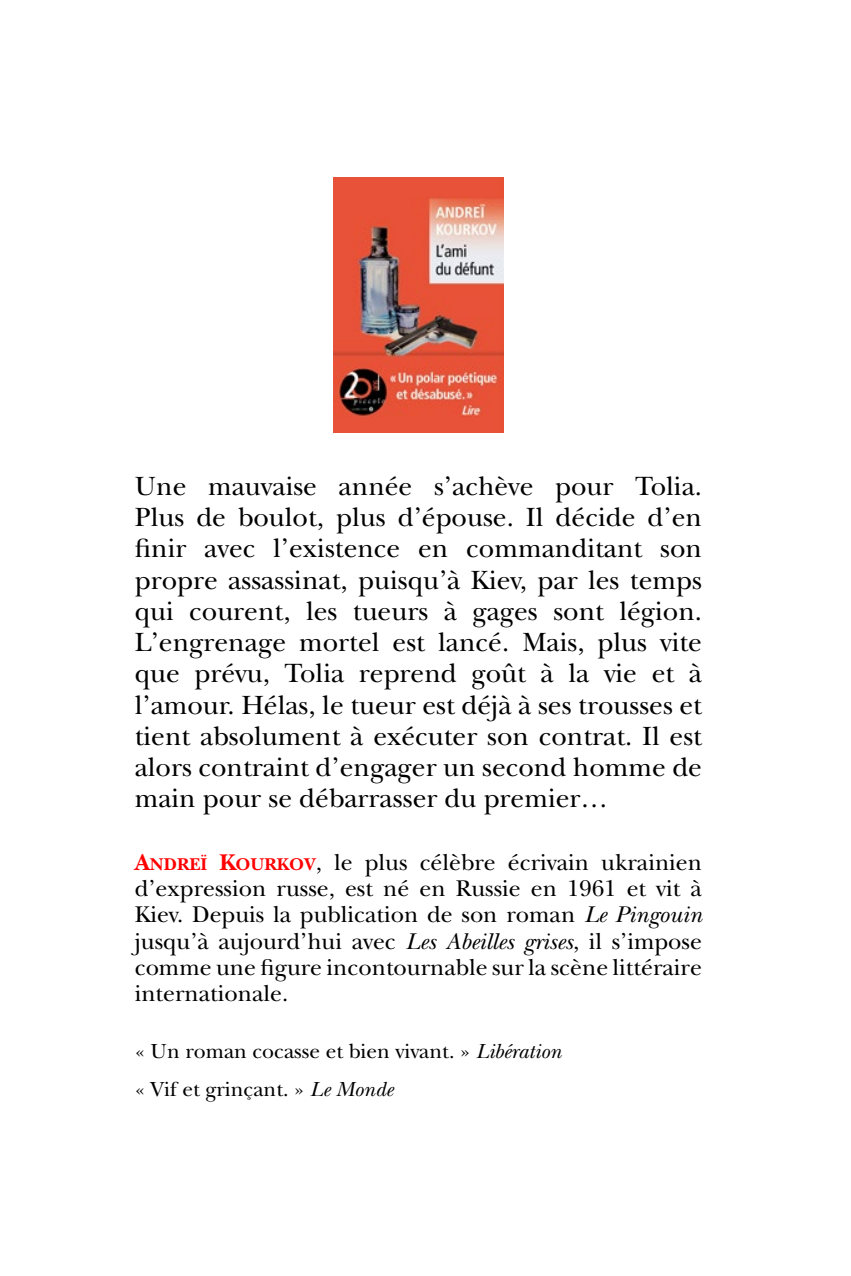
<style>
.page{position:relative;width:851px;height:1276px;background:#fff}
.page>*{position:absolute;margin:0;border:0;box-sizing:border-box;transform-origin:0 0}
.t1{font:27.5px/31.2px "New Baskerville";color:#000;text-align:justify}
.t2{font:23.75px/26.2px "New Baskerville";color:#000;text-align:justify}
.t3{font:21.25px/37.8px "New Baskerville";color:#000}
.s1{font-weight:700;color:#f00}
.s2{font-weight:700;font-size:17.75px;color:#f00}
.s3{font-style:italic}
</style>
<div class="page">
<img style="left:333px;top:177px;width:170px;height:255px">
<p class="t1" style="left:135px;top:470px;width:568px">Une mauvaise année s’achève pour Tolia.<br>Plus de boulot, plus d’épouse. Il décide d’en finir avec l’existence en commanditant son propre assassinat, puisqu’à Kiev, par les temps qui courent, les tueurs à gages sont légion.<br>L’engrenage mortel est lancé. Mais, plus vite que prévu, Tolia reprend goût à la vie et à l’amour. Hélas, le tueur est déjà à ses trousses et tient absolument à exécuter son contrat. Il est alors contraint d’engager un second homme de main pour se débarrasser du premier…</p>
<p class="t2" style="left:135px;top:849px;width:568px"><span class="s1">A</span><span class="s2">NDREÏ</span> <span class="s1">K</span><span class="s2">OURKOV</span>, le plus célèbre écrivain ukrainien d’expression russe, est né en Russie en 1961 et vit à Kiev. Depuis la publication de son roman <span class="s3">Le Pingouin </span>jusqu’à aujourd’hui avec <span class="s3">Les Abeilles grises</span>, il s’impose comme une figure incontournable sur la scène littéraire internationale.</p>
<p class="t3" style="left:135px;top:1032px;width:428px">« Un roman cocasse et bien vivant. » <span class="s3">Libération </span>« Vif et grinçant. » <span class="s3">Le Monde</span></p>
</div>
